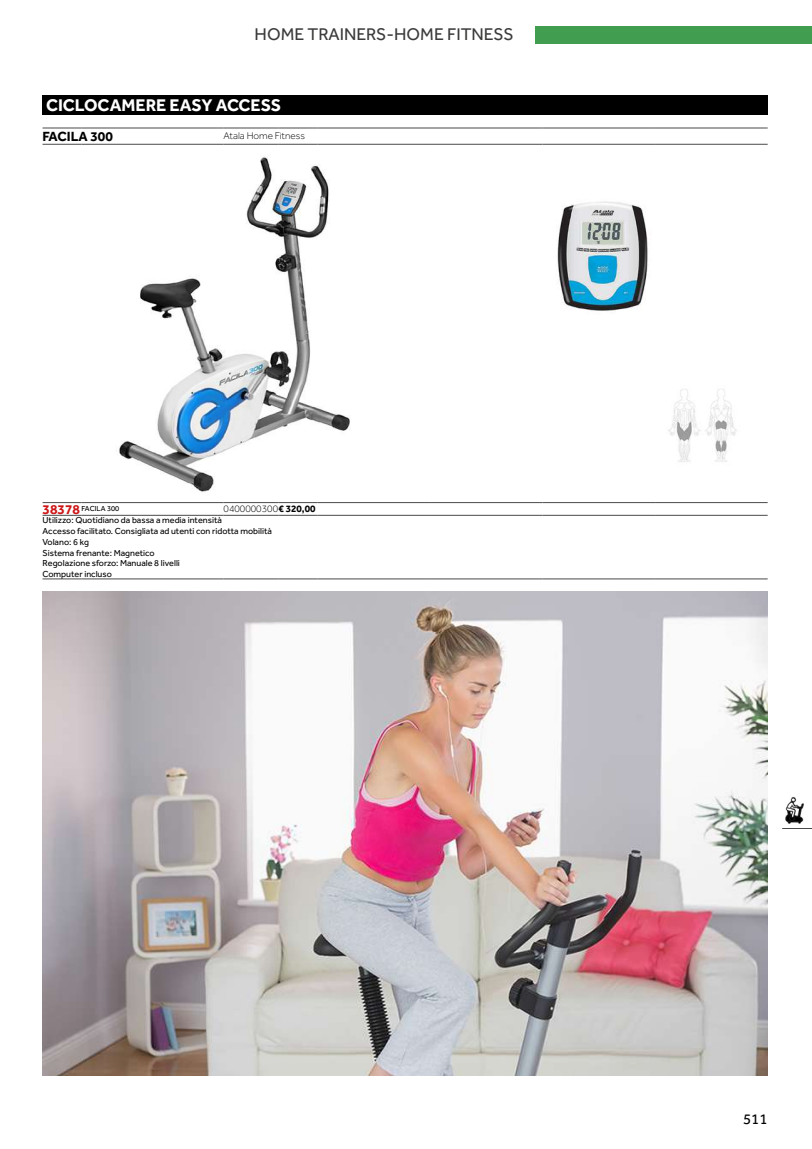
<style>
.page{position:relative;width:812px;height:1149px;background:#fff}
.page>*{position:absolute;margin:0;border:0;box-sizing:border-box;transform-origin:0 0}
.t1{font:17.5px "Effra";color:#3c3c3b}
.t2{font:700 17.5px "Effra";color:#fff}
.t3{font:15px "Effra";color:#000}
.t4{font:700 13.75px "Effra";color:#000}
.t5{font:300 10px "Effra";color:#000}
.t6{font:9px/10.8px "Effra";color:#020203}
.t7{font:7.5px "Effra";color:#000}
.s1{font-weight:700;font-size:13.75px;color:#cd1719}
.s2{font-weight:700}
</style>
<div class="page">
<div style="left:535px;top:27px;width:276px;height:17px;background:#419d50"></div>
<img style="left:785px;top:797px;width:19px;height:27px">
<div style="left:43px;top:96px;width:724px;height:19px;background:#000"></div>
<hr style="left:43px;top:502px;width:38px;height:1px;background:#4a4a49">
<hr style="left:81px;top:502px;width:142px;height:1px;background:#4a4a49">
<hr style="left:223px;top:502px;width:55px;height:1px;background:#4a4a49">
<hr style="left:278px;top:502px;width:39px;height:1px;background:#4a4a49">
<hr style="left:317px;top:502px;width:113px;height:1px;background:#4a4a49">
<hr style="left:430px;top:502px;width:112px;height:1px;background:#4a4a49">
<hr style="left:542px;top:502px;width:113px;height:1px;background:#4a4a49">
<hr style="left:655px;top:502px;width:112px;height:1px;background:#4a4a49">
<hr style="left:43px;top:515px;width:38px;height:1px;background:#4a4a49">
<hr style="left:81px;top:515px;width:142px;height:1px;background:#4a4a49">
<hr style="left:223px;top:515px;width:55px;height:1px;background:#4a4a49">
<hr style="left:278px;top:515px;width:39px;height:1px;background:#4a4a49">
<hr style="left:317px;top:515px;width:113px;height:1px;background:#4a4a49">
<hr style="left:430px;top:515px;width:112px;height:1px;background:#4a4a49">
<hr style="left:542px;top:515px;width:113px;height:1px;background:#4a4a49">
<hr style="left:655px;top:515px;width:112px;height:1px;background:#4a4a49">
<hr style="left:43px;top:578px;width:38px;height:1px;background:#4a4a49">
<hr style="left:81px;top:578px;width:142px;height:1px;background:#4a4a49">
<hr style="left:223px;top:578px;width:55px;height:1px;background:#4a4a49">
<hr style="left:278px;top:578px;width:39px;height:1px;background:#4a4a49">
<hr style="left:317px;top:578px;width:113px;height:1px;background:#4a4a49">
<hr style="left:430px;top:578px;width:112px;height:1px;background:#4a4a49">
<hr style="left:542px;top:578px;width:113px;height:1px;background:#4a4a49">
<hr style="left:655px;top:578px;width:112px;height:1px;background:#4a4a49">
<hr style="left:223px;top:144px;width:55px;height:1px;background:#4a4a49">
<hr style="left:278px;top:144px;width:39px;height:1px;background:#4a4a49">
<hr style="left:317px;top:144px;width:113px;height:1px;background:#4a4a49">
<hr style="left:430px;top:144px;width:112px;height:1px;background:#4a4a49">
<hr style="left:542px;top:144px;width:113px;height:1px;background:#4a4a49">
<hr style="left:655px;top:144px;width:112px;height:1px;background:#4a4a49">
<hr style="left:43px;top:128px;width:38px;height:1px;background:#4a4a49">
<hr style="left:81px;top:128px;width:142px;height:1px;background:#4a4a49">
<hr style="left:43px;top:144px;width:38px;height:1px;background:#4a4a49">
<hr style="left:81px;top:144px;width:142px;height:1px;background:#4a4a49">
<hr style="left:223px;top:128px;width:55px;height:1px;background:#4a4a49">
<hr style="left:278px;top:128px;width:39px;height:1px;background:#4a4a49">
<hr style="left:317px;top:128px;width:113px;height:1px;background:#4a4a49">
<hr style="left:430px;top:128px;width:112px;height:1px;background:#4a4a49">
<hr style="left:542px;top:128px;width:113px;height:1px;background:#4a4a49">
<hr style="left:655px;top:128px;width:112px;height:1px;background:#4a4a49">
<img style="left:119px;top:157px;width:618px;height:335px">
<img style="left:43px;top:591px;width:724px;height:483px">
<h1 class="t1" style="left:254px;top:24px;width:260px">HOME TRAINERS-HOME FITNESS</h1>
<h1 class="t2" style="left:46px;top:95px;width:237px">CICLOCAMERE EASY ACCESS</h1>
<h3 class="t4" style="left:43px;top:128px;width:72px">FACILA 300</h3>
<p class="t5" style="left:223px;top:130px;width:83px">Atala Home Fitness</p>
<p class="t7" style="left:43px;top:504px;width:78px"><span class="s1">38378</span> FACILA 300</p>
<p class="t5" style="left:223px;top:503px;width:93px">0400000300<span class="s2">€ 320,00</span></p>
<p class="t6" style="left:43px;top:514px;width:231px">Utilizzo: Quotidiano da bassa a media intensità<br>Accesso facilitato. Consigliata ad utenti con ridotta mobilità Volano: 6 kg<br>Sistema frenante: Magnetico<br>Regolazione sforzo: Manuale 8 livelli<br>Computer incluso</p>
<h2 class="t3" style="left:743px;top:1110px;width:26px">511</h2>
</div>
